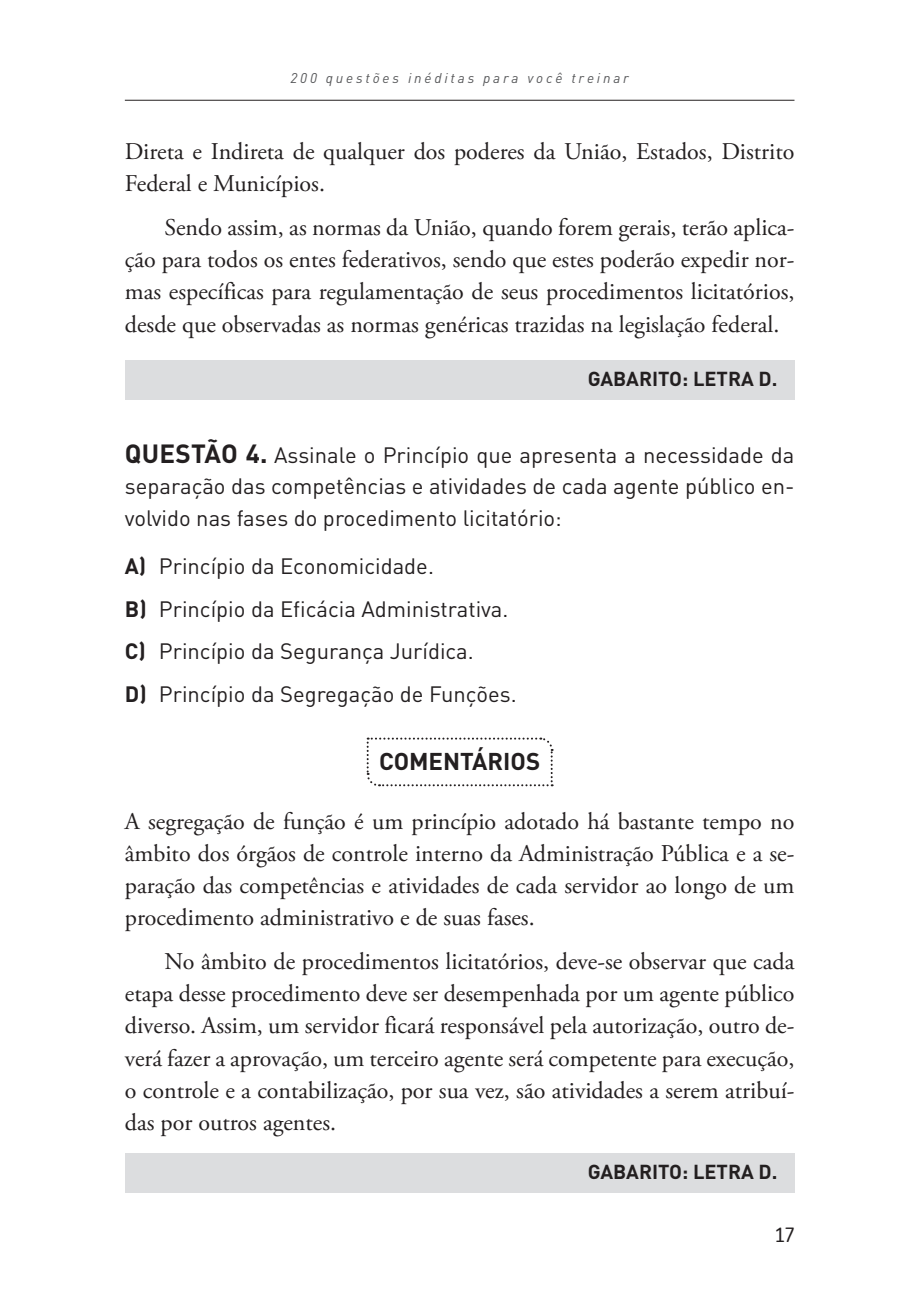
<style>
.page{position:relative;width:908px;height:1304px;background:#fff}
.page>*{position:absolute;margin:0;border:0;box-sizing:border-box;transform-origin:0 0}
.t1{font:24px/32.2px "Adobe Garamond Pro";color:#231f20;text-align:justify}
.t2{font:700 24px "DIN Pro";color:#231f20}
.t3{font:22px/42.6px "DIN Pro";color:#231f20;text-align:justify}
.t4{font:22px "Bulo Rounded";color:#231f20}
.t5{font:700 20px "DIN Pro";color:#231f20}
.t6{font:italic 14px "DIN Pro";letter-spacing:.2em;color:#57585a}
.s1{font-weight:700;font-size:26px}
.s2{font-weight:700}
</style>
<div class="page">
<hr style="left:125px;top:100px;width:669px;height:1px;background:#231f20">
<div style="left:125px;top:360px;width:669px;height:40px;background:#dcdddf"></div>
<svg style="left:366px;top:737px;width:187px;height:50px"></svg>
<div style="left:125px;top:1153px;width:669px;height:39px;background:#dcdddf"></div>
<p class="t6" style="left:290px;top:67px;width:339px">200 questões inéditas para você treinar</p>
<p class="t1" style="left:125px;top:136px;width:670px">Direta e Indireta de qualquer dos poderes da União, Estados, Distrito<br>Federal e Municípios.</p>
<p class="t1" style="left:125px;top:212px;width:671px;text-indent:40px">Sendo assim, as normas da União, quando forem gerais, terão aplica&shy;ção para todos os entes federativos, sendo que estes poderão expedir nor&shy;mas específicas para regulamentação de seus procedimentos licitatórios, desde que observadas as normas genéricas trazidas na legislação federal.</p>
<p class="t5" style="left:587px;top:362px;width:191px">GABARITO: LETRA D.</p>
<p class="t3" style="left:125px;top:437px;width:671px;line-height:31.4px"><span class="s1">QUESTÃO 4.</span> Assinale o Princípio que apresenta a necessidade da separação das competências e atividades de cada agente público en&shy;volvido nas fases do procedimento licitatório:</p>
<p class="t3" style="left:125px;top:543px;width:393px;text-align:left"><span class="s2">A)</span> Princípio da Economicidade.<br><span class="s2">B)</span> Princípio da Eficácia Administrativa.<br><span class="s2">C)</span> Princípio da Segurança Jurídica.<br><span class="s2">D)</span> Princípio da Segregação de Funções.</p>
<p class="t2" style="left:379px;top:742px;width:163px">COMENTÁRIOS</p>
<p class="t1" style="left:125px;top:806px;width:670px">A segregação de função é um princípio adotado há bastante tempo no âmbito dos órgãos de controle interno da Administração Pública e a se&shy;paração das competências e atividades de cada servidor ao longo de um procedimento administrativo e de suas fases.</p>
<p class="t1" style="left:125px;top:946px;width:671px;text-indent:40px">No âmbito de procedimentos licitatórios, deve-se observar que cada etapa desse procedimento deve ser desempenhada por um agente público diverso. Assim, um servidor ficará responsável pela autorização, outro de&shy;verá fazer a aprovação, um terceiro agente será competente para execução, o controle e a contabilização, por sua vez, são atividades a serem atribuí&shy;das por outros agentes.</p>
<p class="t5" style="left:587px;top:1155px;width:191px">GABARITO: LETRA D.</p>
<p class="t4" style="left:774px;top:1221px;width:21px">17</p>
</div>
